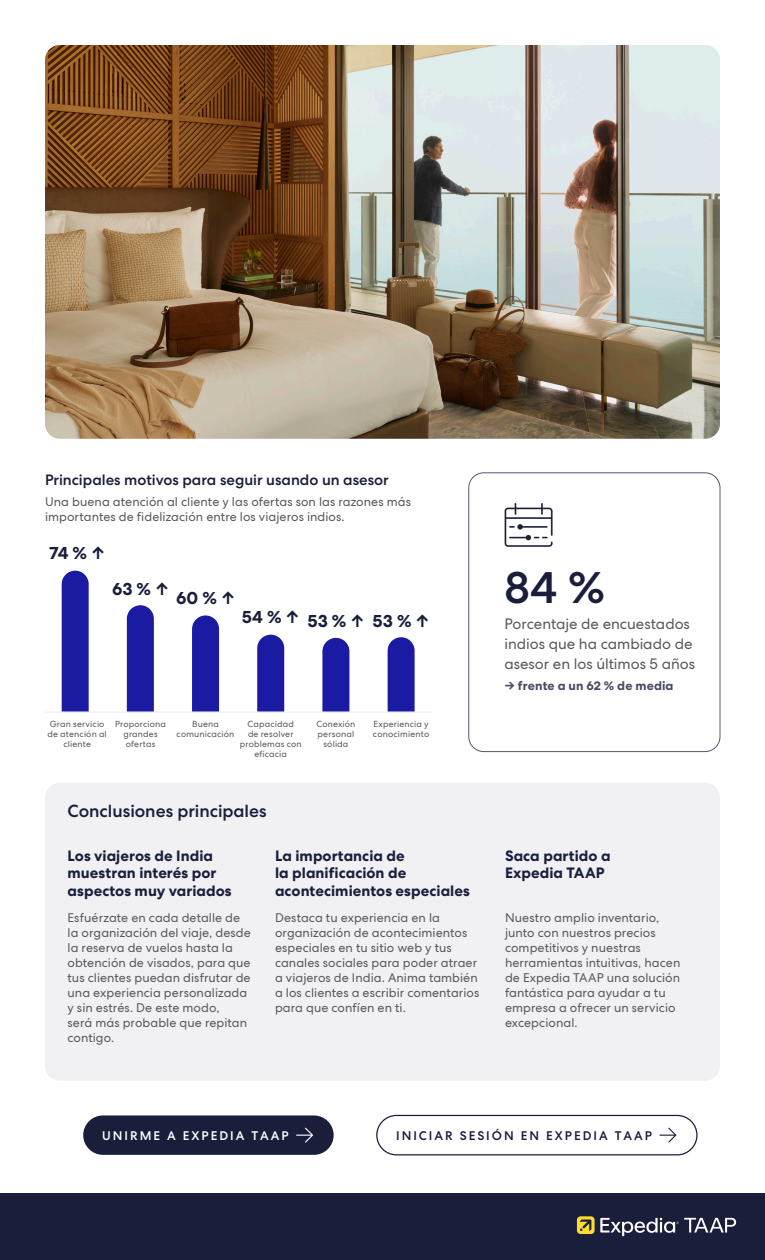
<style>
.page{position:relative;width:765px;height:1260px;background:#fff}
.page>*{position:absolute;margin:0;border:0;box-sizing:border-box;transform-origin:0 0}
.t1{font:500 45px "Centra No 2";color:#191e3b}
.t2{font:700 17.5px "Centra No 2";letter-spacing:.005em;color:#191e3b}
.t3{font:500 17.5px "Centra No 2";color:#191e3b}
.P2_H3{font:700 15px/17.5px "Centra No 2";letter-spacing:.005em;color:#191e3b}
.P2_info_text{font:15px/20px "Centra No 2";color:#57585a}
.P1_Grey_H2{font:500 15px "Centra No 2";color:#191e3b}
.t4{font:12.5px/15px "Centra No 2";letter-spacing:.005em;color:#57585a}
.t5{font:500 12.5px "Centra No 2";letter-spacing:.16em;color:#191e3b}
.P2_versus{font:700 12.5px "Centra No 2";letter-spacing:.01em;color:#474b62}
.t6{font:500 12.5px "Centra No 2";letter-spacing:.16em;color:#fff}
.p2_Graph_callout{font:8.75px/10px "Centra No 2";letter-spacing:.02em;color:#57585a;text-align:center}
</style>
<div class="page">
<div style="left:0;top:1193px;width:765px;height:67px;background:#191e3b"></div>
<svg style="left:600px;top:1218px;width:136px;height:18px"></svg>
<svg style="left:577px;top:1216px;width:18px;height:18px"></svg>
<svg style="left:580px;top:1220px;width:11px;height:11px"></svg>
<div style="left:45px;top:783px;width:675px;height:298px;background:#f1f1f3;border-radius:15px"></div>
<div style="left:468px;top:472px;width:252px;height:280px;border:1px solid #191e3b;border-radius:15px"></div>
<img style="left:504px;top:502px;width:49px;height:45px">
<img style="left:45px;top:45px;width:675px;height:394px">
<div style="left:62px;top:571px;width:27px;height:140px;background:#1a1aa3"></div>
<div style="left:127px;top:605px;width:27px;height:106px;background:#1a1aa3"></div>
<svg style="left:192px;top:615px;width:27px;height:96px;background:#2222a6"></svg>
<svg style="left:322px;top:638px;width:27px;height:73px;background:#2525a7"></svg>
<svg style="left:257px;top:635px;width:27px;height:76px;background:#2323a6"></svg>
<svg style="left:388px;top:637px;width:27px;height:74px;background:#2626a7"></svg>
<hr style="left:45px;top:711px;width:388px;height:2px;background:#f1f1f3">
<div style="left:83px;top:1115px;width:251px;height:40px;background:#191e3b;border-radius:20px"></div>
<svg style="left:296px;top:1128px;width:17px;height:15px"></svg>
<svg style="left:659px;top:1128px;width:17px;height:15px"></svg>
<div style="left:376px;top:1115px;width:322px;height:40px;border:1px solid #191e3b;border-radius:20px"></div>
<p class="P1_Grey_H2" style="left:45px;top:471px;width:345px">Principales motivos para seguir usando un asesor</p>
<p class="t4" style="left:45px;top:494px;width:368px">Una buena atención al cliente y las ofertas son las razones más importantes de fidelización entre los viajeros indios.</p>
<p class="t2" style="left:49px;top:543px;width:57px">74 % ↑</p>
<p class="t2" style="left:112px;top:578px;width:59px">63 % ↑</p>
<p class="t2" style="left:176px;top:588px;width:60px">60 % ↑</p>
<p class="t2" style="left:242px;top:607px;width:59px">54 %↑</p>
<p class="t2" style="left:307px;top:610px;width:59px">53 % ↑</p>
<p class="t2" style="left:373px;top:610px;width:58px">53 %↑</p>
<p class="p2_Graph_callout" style="left:316px;top:719px;width:41px">Conexión personal sólida</p>
<p class="p2_Graph_callout" style="left:48px;top:719px;width:61px">Gran servicio de atención al cliente</p>
<p class="p2_Graph_callout" style="left:115px;top:719px;width:53px">Proporciona grandes ofertas</p>
<p class="p2_Graph_callout" style="left:177px;top:719px;width:59px">Buena comunicación</p>
<p class="p2_Graph_callout" style="left:373px;top:719px;width:58px;text-align:left">Experiencia y conocimiento</p>
<p class="p2_Graph_callout" style="left:240px;top:719px;width:63px">Capacidad<br>de resolver problemas con eficacia</p>
<p class="t3" style="left:68px;top:800px;width:201px">Conclusiones principales</p>
<p class="P2_H3" style="left:68px;top:847px;width:166px">Los viajeros de India muestran interés por aspectos muy variados</p>
<p class="t4" style="left:68px;top:910px;width:185px">Esfuérzate en cada detalle de la organización del viaje, desde la reserva de vuelos hasta la obtención de visados, para que tus clientes puedan disfrutar de una experiencia personalizada y sin estrés. De este modo,<br>será más probable que repitan contigo.</p>
<p class="P2_H3" style="left:275px;top:847px;width:196px">La importancia de<br>la planificación de acontecimientos especiales</p>
<p class="t4" style="left:275px;top:910px;width:206px">Destaca tu experiencia en la organización de acontecimientos especiales en tu sitio web y tus canales sociales para poder atraer a viajeros de India. Anima también a los clientes a escribir comentarios para que confíen en ti.</p>
<p class="t1" style="left:504px;top:561px;width:102px">84 %</p>
<p class="P2_info_text" style="left:504px;top:614px;width:192px">Porcentaje de encuestados indios que ha cambiado de asesor en los últimos 5 años</p>
<p class="P2_versus" style="left:504px;top:678px;width:171px">→ frente a un 62 % de media</p>
<p class="P2_H3" style="left:505px;top:847px;width:107px">Saca partido a<br>Expedia TAAP</p>
<p class="t4" style="left:505px;top:910px;width:177px">Nuestro amplio inventario, junto con nuestros precios competitivos y nuestras herramientas intuitivas, hacen de Expedia TAAP una solución fantástica para ayudar a tu empresa a ofrecer un servicio excepcional.</p>
<p class="t6" style="left:102px;top:1128px;width:188px">UNIRME A EXPEDIA TAAP</p>
<p class="t5" style="left:396px;top:1128px;width:257px">INICIAR SESIÓN EN EXPEDIA TAAP</p>
</div>
